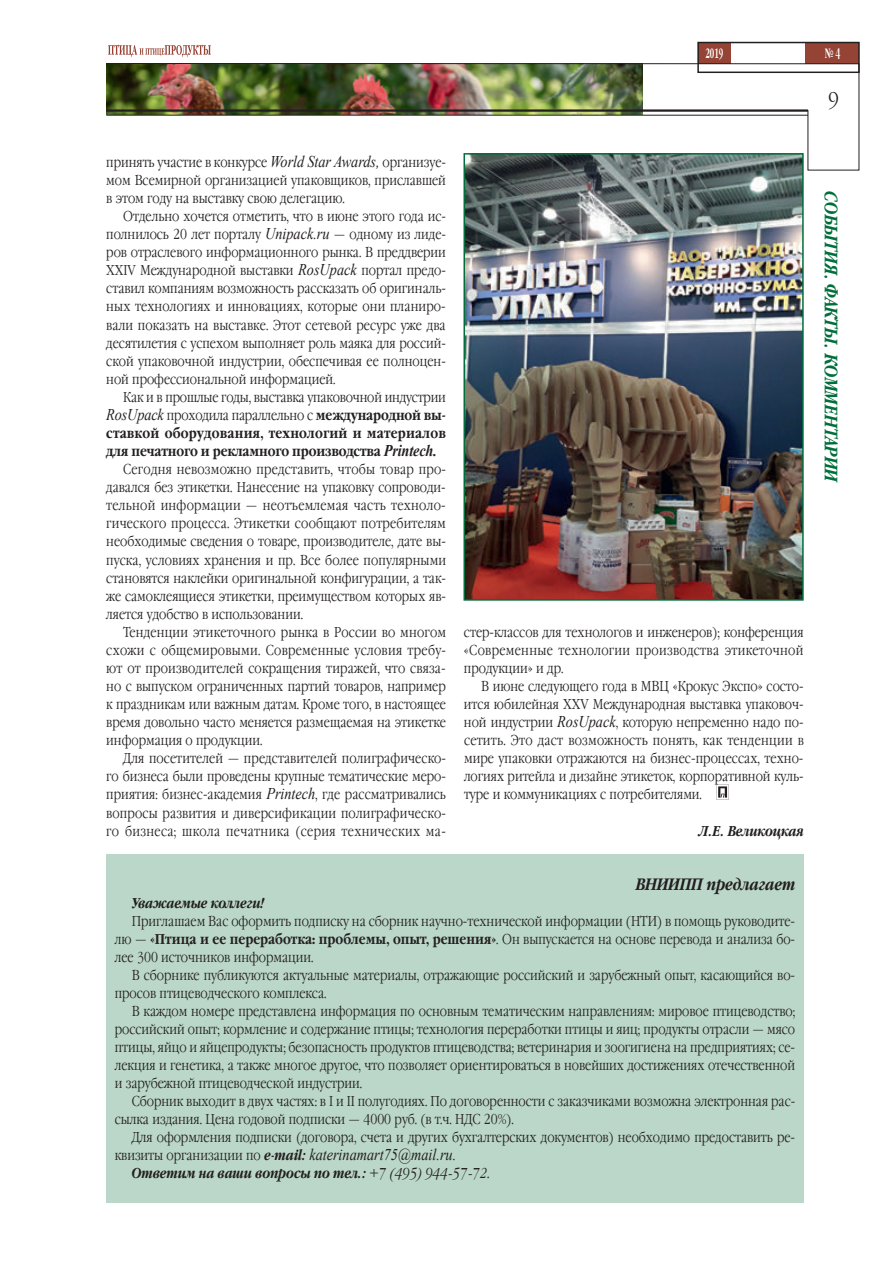
<style>
.page{position:relative;width:893px;height:1263px;background:#fff}
.page>*{position:absolute;margin:0;border:0;box-sizing:border-box;transform-origin:0 0}
.t1{font:300 21px "Garamond Narrow C";color:#231f20}
.t2{font:italic 700 18px "Garamond Narrow C";letter-spacing:.005em;color:#006f3c}
.t3{font:italic 700 16.5px "Garamond Narrow C";color:#231f20}
.t4{font:italic 16.35px "Times New Roman";color:#231f20;scale:.87 1}
.t5{font:300 14.25px/18px "Garamond Narrow C";color:#231f20;text-align:justify}
.t6{font:300 14.25px "Garamond Narrow C";letter-spacing:.02em;color:#231f20}
.t7{font:italic 700 14.25px "Garamond Narrow C";color:#231f20}
.t8{font:700 14.25px "Garamond Narrow C";letter-spacing:-.01em;color:#231f20}
.t9{font:300 14.25px "Garamond Narrow C";letter-spacing:.025em;color:#231f20}
.t10{font:700 14.25px "Garamond Narrow C";letter-spacing:.015em;color:#231f20}
.t11{font:700 13.5px "Garamond Narrow C";color:#fff;scale:.67 1}
.s1{font-family:"Times New Roman";font-weight:400;font-style:italic;font-size:16.35px}
.s2{font-weight:700}
.s3{font-family:"Times New Roman";font-style:italic;font-size:16.35px}
.s4{font-family:"Garamond Narrow C";font-weight:300;font-style:normal;font-size:14.25px}
.s5{font-family:"Garamond Narrow C";font-weight:700;font-size:14.25px}
.s6{font-weight:300}
</style>
<div class="page">
<svg style="left:716px;top:784px;width:13px;height:15px"></svg>
<img style="left:466px;top:171px;width:335px;height:427px">
<div style="left:463px;top:153px;width:341px;height:448px;border:2px solid #006f3c"></div>
<div style="left:106px;top:854px;width:698px;height:348px;background:#bbd7c9"></div>
<svg style="left:108px;top:45px;width:103px;height:12px"></svg>
<div style="left:698px;top:43px;width:33px;height:21px;background:#944335"></div>
<div style="left:805px;top:43px;width:54px;height:21px;background:#944335"></div>
<div style="left:697px;top:42px;width:163px;height:31px;border:2px solid #231f20"></div>
<img style="left:106px;top:63px;width:754px;height:108px">
<p class="t11" style="left:705px;top:46px;width:28px">2019</p>
<p class="t11" style="left:825px;top:46px;width:24px">№ 4</p>
<p class="t5" style="left:106px;top:154px;width:341px">принять участие в конкурсе <span class="s1">World Star Awards,</span> организуе&shy;мом Всемирной организацией упаковщиков, приславшей в этом году на выставку свою делегацию.</p>
<p class="t5" style="left:106px;top:208px;width:341px;text-indent:17px">Отдельно хочется отметить, что в июне этого года ис&shy;полнилось 20 лет порталу <span class="s1">Unipack.ru</span> — одному из лиде&shy;ров отраслевого информационного рынка. В преддверии XXIV Международной выставки <span class="s1">RosUpack</span> портал предо&shy;ставил компаниям возможность рассказать об оригиналь&shy;ных технологиях и инновациях, которые они планиро&shy;вали показать на выставке. Этот сетевой ресурс уже два десятилетия с успехом выполняет роль маяка для россий&shy;ской упаковочной индустрии, обеспечивая ее полноцен&shy;ной профессиональной информацией.</p>
<p class="t5" style="left:123px;top:388px;width:324px">Как и в прошлые годы, выставка упаковочной индустрии</p>
<p class="t5" style="left:106px;top:407px;width:341px"><span class="s1">RosUpack</span> проходила параллельно с <span class="s2">международной вы-</span></p>
<p class="t10" style="left:106px;top:425px;width:341px">ставкой оборудования, технологий и материалов</p>
<p class="t8" style="left:106px;top:443px;width:332px">для печатного и рекламного производства <span class="s3">Printech.</span></p>
<p class="t5" style="left:123px;top:461px;width:324px">Сегодня невозможно представить, чтобы товар про-</p>
<p class="t5" style="left:106px;top:479px;width:341px">давался без этикетки. Нанесение на упаковку сопроводи-</p>
<p class="t6" style="left:106px;top:498px;width:341px">тельной информации — неотъемлемая часть техноло-</p>
<p class="t5" style="left:106px;top:515px;width:341px">гического процесса. Этикетки сообщают потребителям</p>
<p class="t5" style="left:106px;top:533px;width:341px">необходимые сведения о товаре, производителе, дате вы-</p>
<p class="t5" style="left:106px;top:551px;width:341px">пуска, условиях хранения и пр. Все более популярными</p>
<p class="t5" style="left:106px;top:569px;width:341px">становятся наклейки оригинальной конфигурации, а так-</p>
<p class="t5" style="left:106px;top:587px;width:341px">же самоклеящиеся этикетки, преимуществом которых яв-</p>
<p class="t5" style="left:106px;top:605px;width:198px">ляется удобство в использовании.</p>
<p class="t5" style="left:123px;top:623px;width:324px">Тенденции этикеточного рынка в России во многом</p>
<p class="t6" style="left:106px;top:642px;width:341px">схожи с общемировыми. Современные условия требу-</p>
<p class="t5" style="left:106px;top:660px;width:341px">ют от производителей сокращения тиражей, что связа-</p>
<p class="t5" style="left:106px;top:678px;width:341px">но с выпуском ограниченных партий товаров, например</p>
<p class="t5" style="left:106px;top:696px;width:341px">к праздникам или важным датам. Кроме того, в настоящее</p>
<p class="t5" style="left:106px;top:714px;width:341px">время довольно часто меняется размещаемая на этикетке</p>
<p class="t5" style="left:106px;top:732px;width:158px">информация о продукции.</p>
<p class="t5" style="left:123px;top:750px;width:324px">Для посетителей — представителей полиграфическо-</p>
<p class="t5" style="left:106px;top:768px;width:341px">го бизнеса были проведены крупные тематические меро-</p>
<p class="t5" style="left:106px;top:786px;width:341px">приятия: бизнес-академия <span class="s1">Printech</span>, где рассматривались</p>
<p class="t5" style="left:106px;top:804px;width:341px">вопросы развития и диверсификации полиграфическо-</p>
<p class="t9" style="left:106px;top:823px;width:341px">го бизнеса; школа печатника (серия технических ма-</p>
<p class="t5" style="left:464px;top:623px;width:341px">стер-классов для технологов и инженеров); конференция «Современные технологии производства этикеточной продукции» и др.</p>
<p class="t5" style="left:464px;top:678px;width:341px;text-indent:17px">В июне следующего года в МВЦ «Крокус Экспо» состо&shy;ится юбилейная XXV Международная выставка упаковоч&shy;ной индустрии <span class="s1">RosUpack</span>, которую непременно надо по&shy;сетить. Это даст возможность понять, как тенденции в мире упаковки отражаются на бизнес-процессах, техно&shy;логиях ритейла и дизайне этикеток, корпоративной куль&shy;туре и коммуникациях с потребителями.</p>
<p class="t7" style="left:700px;top:823px;width:106px">Л.Е. Великоцкая</p>
<p class="t3" style="left:636px;top:875px;width:160px">ВНИИПП предлагает</p>
<p class="t7" style="left:132px;top:895px;width:134px">Уважаемые коллеги!</p>
<p class="t5" style="left:115px;top:912px;width:682px;text-indent:17px">Приглашаем Вас оформить подписку на сборник научно-технической информации (НТИ) в помощь руководите&shy;лю — <span class="s2">«Птица и ее переработка: проблемы, опыт, решения»</span>. Он выпускается на основе перевода и анализа бо&shy;лее 300 источников информации.</p>
<p class="t5" style="left:115px;top:966px;width:682px;text-indent:17px">В сборнике публикуются актуальные материалы, отражающие российский и зарубежный опыт, касающийся во&shy;просов птицеводческого комплекса.</p>
<p class="t5" style="left:115px;top:1002px;width:682px;text-indent:17px">В каждом номере представлена информация по основным тематическим направлениям: мировое птицеводство; российский опыт; кормление и содержание птицы; технология переработки птицы и яиц; продукты отрасли — мясо птицы, яйцо и яйцепродукты; безопасность продуктов птицеводства; ветеринария и зоогигиена на предприятиях; се&shy;лекция и генетика, а также многое другое, что позволяет ориентироваться в новейших достижениях отечественной и зарубежной птицеводческой индустрии.</p>
<p class="t5" style="left:115px;top:1092px;width:682px;text-indent:17px">Сборник выходит в двух частях: в I и II полугодиях. По договоренности с заказчиками возможна электронная рас&shy;сылка издания. Цена годовой подписки — 4000 руб. (в т.ч. НДС 20%).</p>
<p class="t5" style="left:132px;top:1128px;width:665px">Для оформления подписки (договора, счета и других бухгалтерских документов) необходимо предоставить ре-</p>
<p class="t4" style="left:115px;top:1143px;width:394px"><span class="s4">квизиты организации по</span> <span class="s5">e-mail:</span> katerinamart75@mail.ru.</p>
<p class="t7" style="left:132px;top:1165px;width:359px">Ответим на ваши вопросы по тел.: <span class="s6">+7 (495) 944-57-72.</span></p>
<h1 class="t1" style="left:828px;top:89px;width:12px">9</h1>
<p class="t2" style="left:841px;top:191px;width:294px;rotate:90deg">СОБЫТИЯ. ФАКТЫ. КОММЕНТАРИИ</p>
</div>
